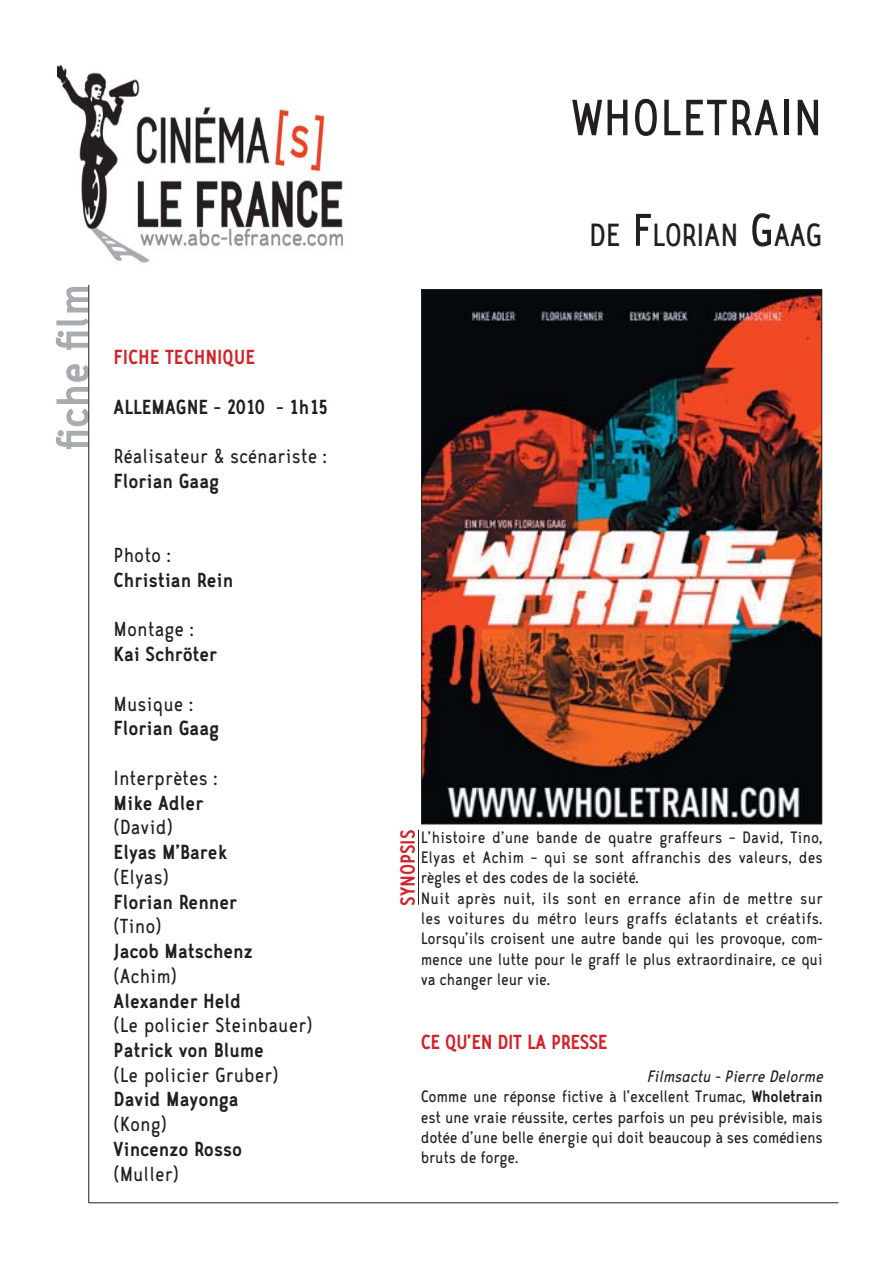
<style>
.page{position:relative;width:893px;height:1263px;background:#fff}
.page>*{position:absolute;margin:0;border:0;box-sizing:border-box;transform-origin:0 0}
.t1{font:58.2px "CA Zaracusa Narrow";color:#231f20}
.t2{font:700 52.35px "CA Zaracusa Narrow";color:#a9acae}
.t3{font:36.6px "CA Zaracusa Narrow";letter-spacing:-.02em;color:#231f20}
.t4{font:700 23.25px "CA Zaracusa Narrow";color:#231f20}
.t5{font:23.25px "CA Zaracusa Narrow";color:#231f20}
.t6{font:700 23.25px "CA Zaracusa Narrow";color:#d2232a}
.t7{font:18.9px/20.4px "CA Zaracusa Narrow";letter-spacing:-.015em;color:#231f20}
.s1{font-size:52.35px}
.s2{font-style:italic}
.s3{font-weight:700}
</style>
<div class="page">
<hr style="left:89px;top:281px;width:1px;height:922px;background:#231f20">
<img style="left:57px;top:64px;width:286px;height:221px">
<img style="left:423px;top:291px;width:397px;height:531px">
<hr style="left:418px;top:830px;width:1px;height:75px;background:#231f20">
<hr style="left:89px;top:1202px;width:749px;height:1px;background:#231f20">
<h2 class="t2" style="left:56px;top:449px;width:166px;rotate:-90deg">fiche film</h2>
<p class="t6" style="left:114px;top:350px;width:143px">FICHE TECHNIQUE</p>
<p class="t4" style="left:114px;top:400px;width:216px">ALLEMAGNE - 2010 - 1h15</p>
<p class="t5" style="left:114px;top:449px;width:215px">Réalisateur &amp; scénariste :</p>
<p class="t4" style="left:114px;top:474px;width:107px">Florian Gaag</p>
<p class="t5" style="left:114px;top:548px;width:59px">Photo :</p>
<p class="t4" style="left:114px;top:573px;width:121px">Christian Rein</p>
<p class="t5" style="left:114px;top:622px;width:82px">Montage :</p>
<p class="t4" style="left:114px;top:647px;width:105px">Kai Schröter</p>
<p class="t5" style="left:114px;top:696px;width:81px">Musique :</p>
<p class="t4" style="left:114px;top:721px;width:107px">Florian Gaag</p>
<p class="t5" style="left:114px;top:771px;width:106px">Interprètes :</p>
<p class="t4" style="left:114px;top:795px;width:91px">Mike Adler</p>
<p class="t5" style="left:114px;top:820px;width:61px">(David)</p>
<p class="t4" style="left:114px;top:845px;width:115px">Elyas M’Barek</p>
<p class="t5" style="left:114px;top:870px;width:57px">(Elyas)</p>
<p class="t4" style="left:114px;top:894px;width:125px">Florian Renner</p>
<p class="t5" style="left:114px;top:919px;width:49px">(Tino)</p>
<p class="t4" style="left:114px;top:944px;width:141px">Jacob Matschenz</p>
<p class="t5" style="left:114px;top:968px;width:65px">(Achim)</p>
<p class="t4" style="left:114px;top:993px;width:129px">Alexander Held</p>
<p class="t5" style="left:114px;top:1018px;width:200px">(Le policier Steinbauer)</p>
<p class="t4" style="left:114px;top:1043px;width:152px">Patrick von Blume</p>
<p class="t5" style="left:114px;top:1067px;width:166px">(Le policier Gruber)</p>
<p class="t4" style="left:114px;top:1092px;width:127px">David Mayonga</p>
<p class="t5" style="left:114px;top:1117px;width:55px">(Kong)</p>
<p class="t4" style="left:114px;top:1142px;width:130px">Vincenzo Rosso</p>
<p class="t5" style="left:114px;top:1166px;width:67px">(Muller)</p>
<h1 class="t1" style="left:571px;top:100px;width:253px">WHOLETRAIN</h1>
<h3 class="t3" style="left:589px;top:223px;width:235px">DE <span class="s1">F</span>LORIAN <span class="s1">G</span>AAG</h3>
<p class="t6" style="left:401px;top:906px;width:78px;rotate:-90deg">SYNOPSIS</p>
<p class="t7" style="left:421px;top:829px;width:404px">L’histoire d’une bande de quatre graffeurs – David, Tino, Elyas et Achim – qui se sont affranchis des valeurs, des règles et des codes de la société.<br>Nuit après nuit, ils sont en errance afin de mettre sur les voitures du métro leurs graffs éclatants et créatifs.<br>Lorsqu’ils croisent une autre bande qui les provoque, com&shy;mence une lutte pour le graff le plus extraordinaire, ce qui va changer leur vie.</p>
<p class="t6" style="left:421px;top:1035px;width:188px">CE QU’EN DIT LA PRESSE</p>
<p class="t7" style="left:421px;top:1068px;width:404px;text-align:justify;text-indent:226px"><span class="s2">Filmsactu - Pierre Delorme </span>Comme une réponse fictive à l’excellent Trumac, <span class="s3">Wholetrain </span>est une vraie réussite, certes parfois un peu prévisible, mais dotée d’une belle énergie qui doit beaucoup à ses comédiens bruts de forge.</p>
</div>
